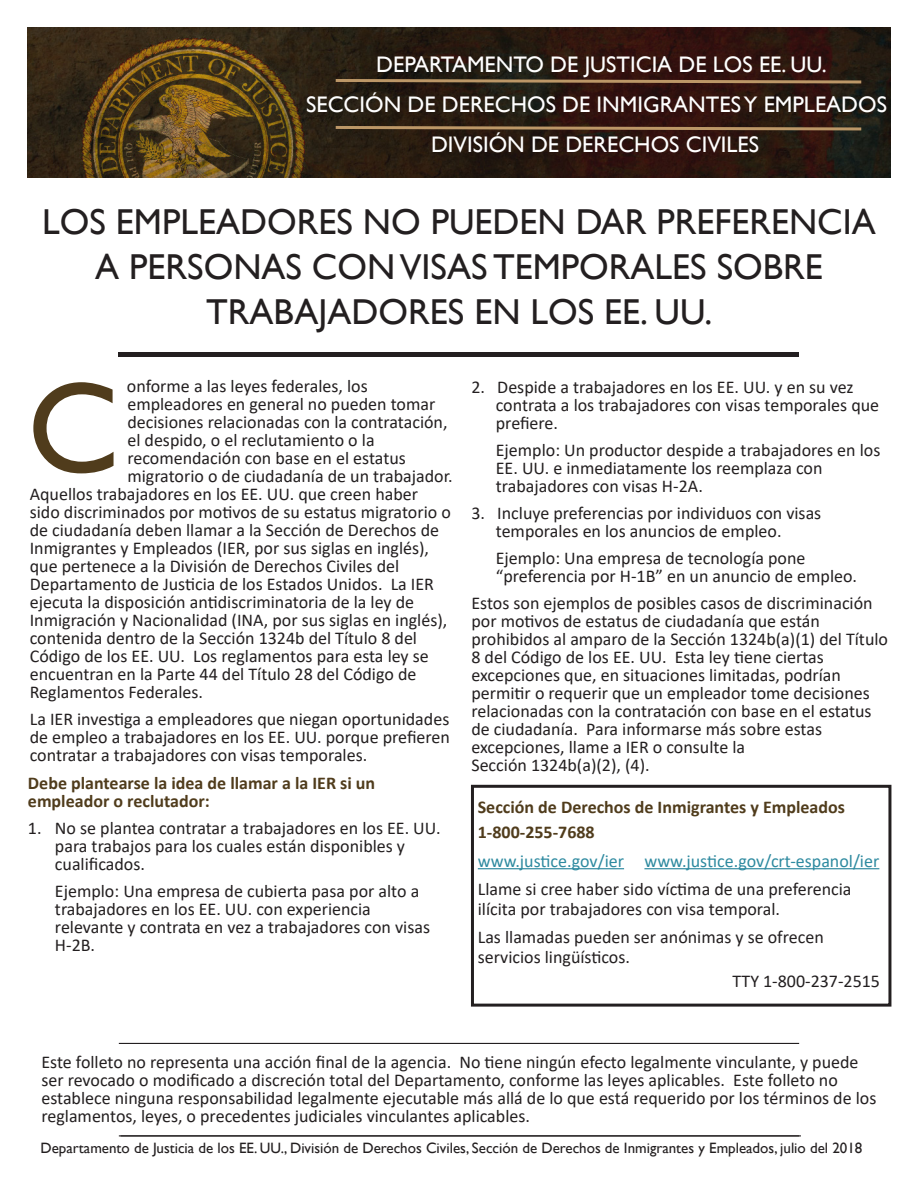
<style>
.page{position:relative;width:918px;height:1188px;background:#fff}
.page>*{position:absolute;margin:0;border:0;box-sizing:border-box;transform-origin:0 0}
.t1{font:130.5px "Gill Sans";color:#503c1c}
.Headline_Text_-_Cent{font:36px/45px "Gill Sans";color:#231f20;text-align:center}
.t2{font:22.5px "Gill Sans";color:#fff}
.t3{font:18px/18px "Calibri";color:#231f20}
.t4{font:700 18px/18px "Calibri";color:#503c1c}
.t5{font:18px "Calibri";color:#2e8aa0}
.t6{font:15px "Gill Sans";color:#231f20}
</style>
<div class="page">
<img style="left:27px;top:27px;width:864px;height:151px">
<svg style="left:333px;top:124px;width:531px;height:8px;background:#604730"></svg>
<svg style="left:333px;top:77px;width:531px;height:8px;background:#5f4630"></svg>
<hr style="left:478px;top:868px;width:146px;height:1px;background:#2e8aa0">
<hr style="left:644px;top:868px;width:235px;height:1px;background:#2e8aa0">
<hr style="left:119px;top:1135px;width:680px;height:1px;background:#231f20">
<hr style="left:121px;top:1135px;width:680px;height:1px;background:#231f20">
<hr style="left:119px;top:1043px;width:680px;height:1px;background:#231f20">
<hr style="left:119px;top:352px;width:680px;height:4px;background:#231f20">
<div style="left:471px;top:785px;width:420px;height:222px;border:3px solid #231f20"></div>
<p class="t2" style="left:376px;top:52px;width:452px">DEPARTAMENTO DE JUSTICIA DE LOS EE. UU.</p>
<p class="t2" style="left:306px;top:91px;width:582px">SECCIÓN DE DERECHOS DE INMIGRANTES Y EMPLEADOS</p>
<p class="t2" style="left:431px;top:132px;width:330px">DIVISIÓN DE DERECHOS CIVILES</p>
<p class="Headline_Text_-_Cent" style="left:42px;top:200px;width:835px">LOS EMPLEADORES NO PUEDEN DAR PREFERENCIA<br>A PERSONAS CON VISAS TEMPORALES SOBRE<br>TRABAJADORES EN LOS EE. UU.</p>
<p class="t3" style="left:127px;top:377px;width:242px">onforme a las leyes federales, los</p>
<p class="t3" style="left:127px;top:395px;width:309px">empleadores en general no pueden tomar</p>
<p class="t3" style="left:127px;top:413px;width:322px">decisiones relacionadas con la contratación,</p>
<p class="t3" style="left:127px;top:431px;width:249px">el despido, o el reclutamiento o la</p>
<p class="t3" style="left:127px;top:449px;width:280px">recomendación con base en el estatus</p>
<p class="t3" style="left:127px;top:467px;width:327px">migratorio o de ciudadanía de un trabajador.</p>
<p class="t3" style="left:30px;top:485px;width:390px">Aquellos trabajadores en los EE. UU. que creen haber</p>
<p class="t3" style="left:30px;top:503px;width:423px">sido discriminados por motivos de su estatus migratorio o</p>
<p class="t3" style="left:30px;top:521px;width:411px">de ciudadanía deben llamar a la Sección de Derechos de</p>
<p class="t3" style="left:30px;top:539px;width:401px">Inmigrantes y Empleados (IER, por sus siglas en inglés),</p>
<p class="t3" style="left:30px;top:557px;width:371px">que pertenece a la División de Derechos Civiles del</p>
<p class="t3" style="left:30px;top:575px;width:406px">Departamento de Justicia de los Estados Unidos. La IER</p>
<p class="t3" style="left:30px;top:593px;width:386px">ejecuta la disposición antidiscriminatoria de la ley de</p>
<p class="t3" style="left:30px;top:611px;width:419px">Inmigración y Nacionalidad (INA, por sus siglas en inglés),</p>
<p class="t3" style="left:30px;top:629px;width:389px">contenida dentro de la Sección 1324b del Título 8 del</p>
<p class="t3" style="left:30px;top:647px;width:401px">Código de los EE. UU. Los reglamentos para esta ley se</p>
<p class="t3" style="left:30px;top:665px;width:388px">encuentran en la Parte 44 del Título 28 del Código de</p>
<p class="t3" style="left:30px;top:683px;width:175px">Reglamentos Federales.</p>
<p class="t3" style="left:30px;top:710px;width:422px;text-align:justify">La IER investiga a empleadores que niegan oportunidades de empleo a trabajadores en los EE. UU. porque prefieren contratar a trabajadores con visas temporales.</p>
<p class="t1" style="left:27px;top:353px;width:94px">C</p>
<p class="t3" style="left:496px;top:377px;width:385px;text-indent:-24px">2. Despide a trabajadores en los EE. UU. y en su vez contrata a los trabajadores con visas temporales que prefiere.</p>
<p class="t3" style="left:496px;top:440px;width:386px">Ejemplo: Un productor despide a trabajadores en los<br>EE. UU. e inmediatamente los reemplaza con trabajadores con visas H-2A.</p>
<p class="t3" style="left:496px;top:503px;width:327px;text-indent:-24px">3. Incluye preferencias por individuos con visas temporales en los anuncios de empleo.</p>
<p class="t3" style="left:496px;top:548px;width:363px">Ejemplo: Una empresa de tecnología pone “preferencia por H-1B” en un anuncio de empleo.</p>
<p class="t3" style="left:471px;top:593px;width:418px">Estos son ejemplos de posibles casos de discriminación por motivos de estatus de ciudadanía que están prohibidos al amparo de la Sección 1324b(a)(1) del Título 8 del Código de los EE. UU. Esta ley tiene ciertas excepciones que, en situaciones limitadas, podrían permitir o requerir que un empleador tome decisiones relacionadas con la contratación con base en el estatus de ciudadanía. Para informarse más sobre estas excepciones, llame a IER o consulte la<br>Sección 1324b(a)(2), (4).</p>
<p class="t4" style="left:28px;top:774px;width:349px">Debe plantearse la idea de llamar a la IER si un empleador o reclutador:</p>
<p class="t3" style="left:55px;top:819px;width:387px;text-indent:-27px">1. No se plantea contratar a trabajadores en los EE. UU. para trabajos para los cuales están disponibles y cualificados.</p>
<p class="t3" style="left:55px;top:882px;width:377px">Ejemplo: Una empresa de cubierta pasa por alto a trabajadores en los EE. UU. con experiencia relevante y contrata en vez a trabajadores con visas H-2B.</p>
<p class="t4" style="left:478px;top:797px;width:369px">Sección de Derechos de Inmigrantes y Empleados</p>
<p class="t4" style="left:478px;top:823px;width:118px">1-800-255-7688</p>
<p class="t5" style="left:478px;top:848px;width:403px">www.justice.gov/ier www.justice.gov/crt-espanol/ier</p>
<p class="t3" style="left:478px;top:879px;width:375px;line-height:19.5px">Llame si cree haber sido víctima de una preferencia ilícita por trabajadores con visa temporal.</p>
<p class="t3" style="left:478px;top:927px;width:348px;line-height:19.5px">Las llamadas pueden ser anónimas y se ofrecen servicios lingüísticos.</p>
<p class="t3" style="left:733px;top:971px;width:149px">TTY 1-800-237-2515</p>
<p class="t3" style="left:41px;top:1053px;width:837px">Este folleto no representa una acción final de la agencia. No tiene ningún efecto legalmente vinculante, y puede ser revocado o modificado a discreción total del Departamento, conforme las leyes aplicables. Este folleto no establece ninguna responsabilidad legalmente ejecutable más allá de lo que está requerido por los términos de los reglamentos, leyes, o precedentes judiciales vinculantes aplicables.</p>
<p class="t6" style="left:40px;top:1140px;width:823px">Departamento de Justicia de los EE. UU., División de Derechos Civiles, Sección de Derechos de Inmigrantes y Empleados, julio del 2018</p>
</div>
